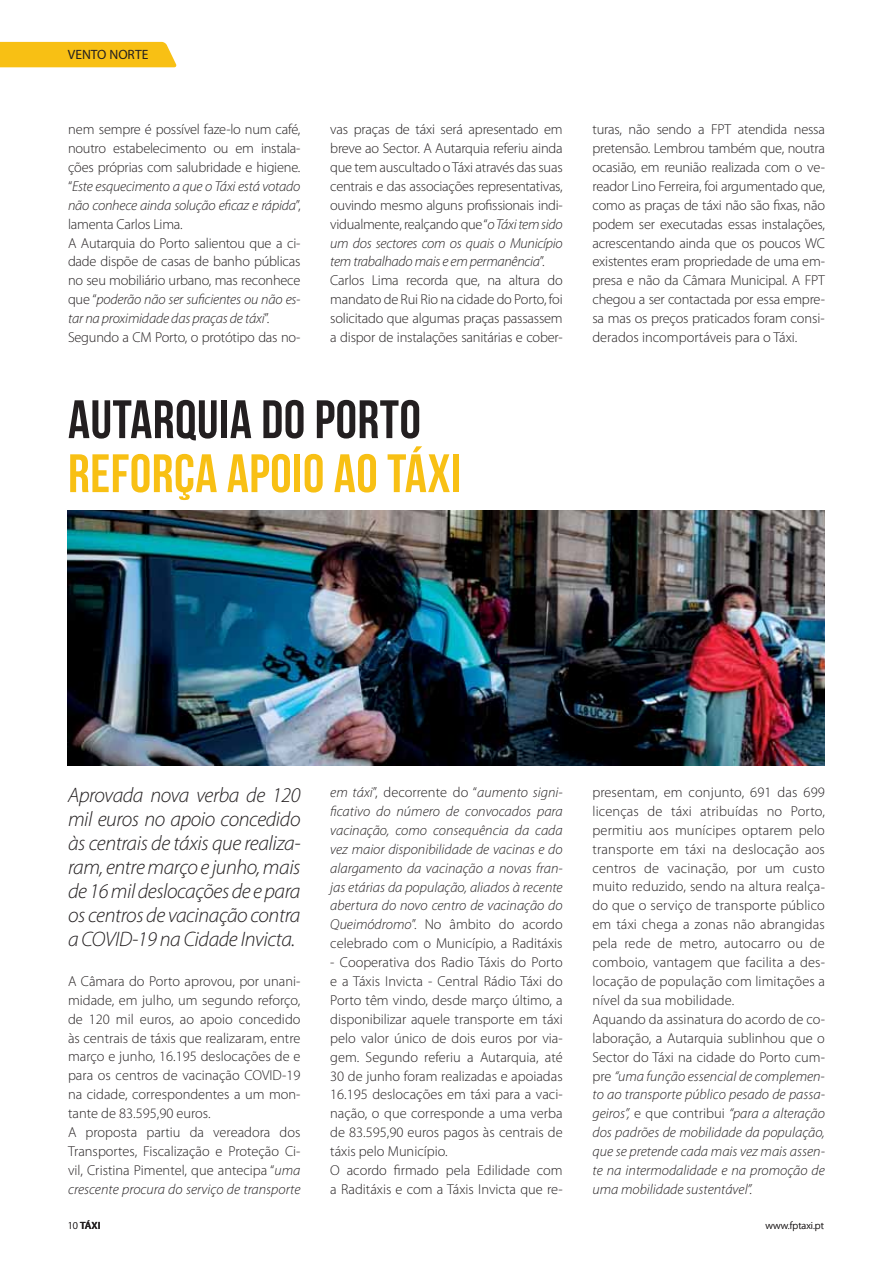
<style>
.page{position:relative;width:893px;height:1263px;background:#fff}
.page>*{position:absolute;margin:0;border:0;box-sizing:border-box;transform-origin:0 0}
.t1{font:54px "Bebas Neue";letter-spacing:.01em;color:#f8c014}
.t2{font:54px "Bebas Neue";letter-spacing:.01em;color:#231f20}
.t3{font:italic 300 21px/24px "Myriad Pro";letter-spacing:-.02em;color:#231f20;text-align:justify}
.t4{font:300 14.4px/18.9px "Myriad Pro";color:#231f20}
.t5{font:italic 300 14.4px/18.9px "Myriad Pro";color:#231f20;text-align:justify}
.t6{font:13.5px "Myriad Pro";color:#231f20}
.t7{font:300 10.5px "Myriad Pro";color:#231f20}
.t8{font:600 10.5px "Myriad Pro";color:#231f20}
.s1{font-style:italic}
.s2{font-weight:300}
.s3{font-style:normal}
</style>
<div class="page">
<div style="left:0;top:42px;width:177px;height:25px;background:#f8c014"></div>
<img style="left:68px;top:510px;width:757px;height:255px">
<p class="t6" style="left:68px;top:49px;width:82px">VENTO NORTE</p>
<p class="t4" style="left:68px;top:121px;width:234px">nem sempre é possível faze-lo num café, noutro estabelecimento ou em instala&shy;ções próprias com salubridade e higiene. “<span class="s1">Este esquecimento a que o Táxi está votado não conhece ainda solução eficaz e rápida</span>”, lamenta Carlos Lima.<br>A Autarquia do Porto salientou que a ci&shy;dade dispõe de casas de banho públicas no seu mobiliário urbano, mas reconhece que “<span class="s1">poderão não ser suficientes ou não es&shy;tar na proximidade das praças de táxi</span>”.<br>Segundo a CM Porto, o protótipo das no-</p>
<p class="t4" style="left:330px;top:121px;width:234px">vas praças de táxi será apresentado em breve ao Sector. A Autarquia referiu ainda que tem auscultado o Táxi através das suas centrais e das associações representativas, ouvindo mesmo alguns profissionais indi&shy;vidualmente, realçando que “<span class="s1">o Táxi tem sido um dos sectores com os quais o Município tem trabalhado mais e em permanência</span>”.<br>Carlos Lima recorda que, na altura do mandato de Rui Rio na cidade do Porto, foi solicitado que algumas praças passassem a dispor de instalações sanitárias e cober-</p>
<p class="t4" style="left:592px;top:121px;width:234px;text-align:justify">turas, não sendo a FPT atendida nessa pretensão. Lembrou também que, noutra ocasião, em reunião realizada com o ve&shy;reador Lino Ferreira, foi argumentado que, como as praças de táxi não são fixas, não podem ser executadas essas instalações, acrescentando ainda que os poucos WC existentes eram propriedade de uma em&shy;presa e não da Câmara Municipal. A FPT chegou a ser contactada por essa empre&shy;sa mas os preços praticados foram consi&shy;derados incomportáveis para o Táxi.</p>
<h1 class="t2" style="left:68px;top:388px;width:354px">AUTARQUIA DO PORTO</h1>
<h1 class="t1" style="left:68px;top:442px;width:395px">REFORÇA APOIO AO TÁXI</h1>
<h2 class="t3" style="left:68px;top:785px;width:234px">Aprovada nova verba de 120 mil euros no apoio concedido às centrais de táxis que realiza&shy;ram, entre março e junho, mais de 16 mil deslocações de e para os centros de vacinação contra a COVID-19 na Cidade Invicta.</h2>
<p class="t4" style="left:68px;top:973px;width:234px">A Câmara do Porto aprovou, por unani&shy;midade, em julho, um segundo reforço, de 120 mil euros, ao apoio concedido às centrais de táxis que realizaram, entre março e junho, 16.195 deslocações de e para os centros de vacinação COVID-19 na cidade, correspondentes a um mon&shy;tante de 83.595,90 euros.<br>A proposta partiu da vereadora dos Transportes, Fiscalização e Proteção Ci&shy;vil, Cristina Pimentel, que antecipa “<span class="s1">uma crescente procura do serviço de transporte</span></p>
<p class="t8" style="left:68px;top:1221px;width:34px"><span class="s2">10</span> TÁXI</p>
<p class="t5" style="left:330px;top:784px;width:234px">em táxi<span class="s3">”, decorrente do “</span>aumento signi&shy;ficativo do número de convocados para vacinação, como consequência da cada vez maior disponibilidade de vacinas e do alargamento da vacinação a novas fran&shy;jas etárias da população, aliados à recente abertura do novo centro de vacinação do Queimódromo<span class="s3">”. No âmbito do acordo celebrado com o Município, a Raditáxis</span></p>
<p class="t4" style="left:330px;top:954px;width:234px">- Cooperativa dos Radio Táxis do Porto e a Táxis Invicta - Central Rádio Táxi do Porto têm vindo, desde março último, a disponibilizar aquele transporte em táxi pelo valor único de dois euros por via&shy;gem. Segundo referiu a Autarquia, até 30 de junho foram realizadas e apoiadas 16.195 deslocações em táxi para a vaci&shy;nação, o que corresponde a uma verba de 83.595,90 euros pagos às centrais de táxis pelo Município.<br>O acordo firmado pela Edilidade com a Raditáxis e com a Táxis Invicta que re-</p>
<p class="t4" style="left:592px;top:784px;width:234px">presentam, em conjunto, 691 das 699 licenças de táxi atribuídas no Porto, permitiu aos munícipes optarem pelo transporte em táxi na deslocação aos centros de vacinação, por um custo muito reduzido, sendo na altura realça&shy;do que o serviço de transporte público em táxi chega a zonas não abrangidas pela rede de metro, autocarro ou de comboio, vantagem que facilita a des&shy;locação de população com limitações a nível da sua mobilidade.<br>Aquando da assinatura do acordo de co&shy;laboração, a Autarquia sublinhou que o Sector do Táxi na cidade do Porto cum&shy;pre <span class="s1">“uma função essencial de complemen&shy;to ao transporte público pesado de passa&shy;geiros”,</span> e que contribui <span class="s1">“para a alteração dos padrões de mobilidade da população, que se pretende cada mais vez mais assen&shy;te na intermodalidade e na promoção de uma mobilidade sustentável”.</span></p>
<p class="t7" style="left:765px;top:1221px;width:60px">www.fptaxi.pt</p>
</div>
